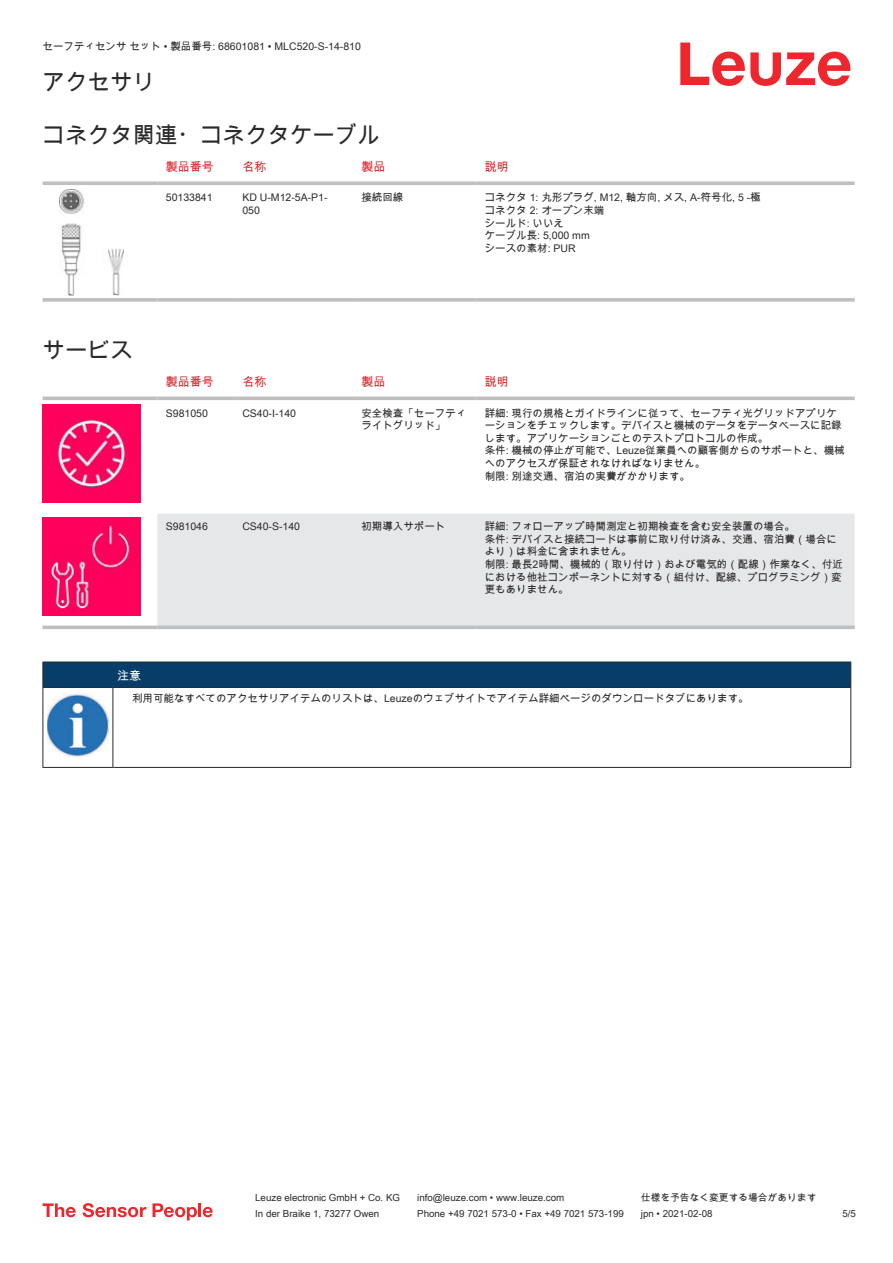
<style>
.page{position:relative;width:893px;height:1263px;background:#fff}
.page>*{position:absolute;margin:0;border:0;box-sizing:border-box;transform-origin:0 0}
.t1{font:22.5px "Arial Unicode MS";color:#2b292a}
.t2{font:12px "Arial Unicode MS";color:#db2a30}
.t3{font:12px "Arial Unicode MS";color:#fff}
.t4{font:10.5px/12.6px "Arial Unicode MS";color:#2b292a}
.t5{font:9.75px "Arial Unicode MS";color:#2b292a}
</style>
<div class="page">
<svg style="left:680px;top:43px;width:170px;height:43px"></svg>
<svg style="left:43px;top:181px;width:114px;height:4px"></svg>
<svg style="left:157px;top:181px;width:77px;height:4px"></svg>
<svg style="left:234px;top:181px;width:119px;height:4px"></svg>
<svg style="left:353px;top:181px;width:123px;height:4px"></svg>
<svg style="left:476px;top:181px;width:379px;height:4px;background:#c4c6c8"></svg>
<svg style="left:43px;top:298px;width:114px;height:4px"></svg>
<svg style="left:157px;top:298px;width:77px;height:4px"></svg>
<svg style="left:234px;top:298px;width:119px;height:4px"></svg>
<svg style="left:353px;top:298px;width:123px;height:4px"></svg>
<svg style="left:476px;top:298px;width:379px;height:4px;background:#c3c5c7"></svg>
<img style="left:59px;top:189px;width:65px;height:107px">
<svg style="left:43px;top:396px;width:812px;height:220px"></svg>
<div style="left:157px;top:514px;width:698px;height:111px;background:#e6e7e9"></div>
<hr style="left:43px;top:397px;width:114px;height:3px;background:#bdbfc1">
<hr style="left:157px;top:397px;width:77px;height:3px;background:#bdbfc1">
<hr style="left:234px;top:397px;width:119px;height:3px;background:#bdbfc1">
<hr style="left:353px;top:397px;width:123px;height:3px;background:#bdbfc1">
<hr style="left:476px;top:397px;width:379px;height:3px;background:#bdbfc1">
<svg style="left:43px;top:625px;width:114px;height:4px"></svg>
<svg style="left:157px;top:625px;width:77px;height:4px"></svg>
<svg style="left:234px;top:625px;width:119px;height:4px"></svg>
<svg style="left:353px;top:625px;width:123px;height:4px"></svg>
<svg style="left:476px;top:625px;width:379px;height:4px;background:#c2c4c6"></svg>
<img style="left:43px;top:404px;width:97px;height:98px">
<img style="left:43px;top:518px;width:97px;height:98px">
<svg style="left:44px;top:688px;width:806px;height:79px"></svg>
<hr style="left:43px;top:687px;width:70px;height:1px;background:#2b292a">
<div style="left:43px;top:662px;width:808px;height:25px;background:#063d69"></div>
<hr style="left:113px;top:687px;width:738px;height:1px;background:#2b292a">
<hr style="left:43px;top:688px;width:1px;height:75px;background:#2b292a">
<hr style="left:113px;top:688px;width:1px;height:75px;background:#2b292a">
<hr style="left:850px;top:688px;width:1px;height:75px;background:#2b292a">
<hr style="left:43px;top:767px;width:70px;height:1px;background:#2b292a">
<hr style="left:113px;top:767px;width:738px;height:1px;background:#2b292a">
<img style="left:47px;top:694px;width:61px;height:63px">
<div style="left:115px;top:688px;width:734px;height:21px;background:#fff"></div>
<svg style="left:43px;top:1203px;width:33px;height:14px"></svg>
<svg style="left:83px;top:1203px;width:63px;height:14px"></svg>
<svg style="left:153px;top:1203px;width:44px;height:17px"></svg>
<hr style="left:198px;top:1203px;width:3px;height:14px;background:#ed272d">
<svg style="left:203px;top:1207px;width:10px;height:10px"></svg>
<p class="t4" style="left:43px;top:40px;width:320px">セーフティセンサ セット • 製品番号: 68601081 • MLC520-S-14-810</p>
<h1 class="t1" style="left:43px;top:66px;width:114px">アクセサリ</h1>
<h1 class="t1" style="left:43px;top:119px;width:339px">コネクタ関連・コネクタケーブル</h1>
<p class="t2" style="left:166px;top:158px;width:49px">製品番号</p>
<p class="t2" style="left:242px;top:158px;width:25px">名称</p>
<p class="t2" style="left:361px;top:158px;width:25px">製品</p>
<p class="t2" style="left:485px;top:158px;width:25px">説明</p>
<p class="t4" style="left:166px;top:191px;width:48px">50133841</p>
<p class="t4" style="left:242px;top:191px;width:87px">KD U-M12-5A-P1-<br>050</p>
<p class="t4" style="left:361px;top:191px;width:43px">接続回線</p>
<p class="t4" style="left:485px;top:191px;width:277px">コネクタ 1: 丸形プラグ, M12, 軸方向, メス, A-符号化, 5 -極コネクタ 2: オープン末端<br>シールド: いいえ<br>ケーブル長: 5,000 mm<br>シースの素材: PUR</p>
<h1 class="t1" style="left:43px;top:334px;width:91px">サービス</h1>
<p class="t2" style="left:166px;top:373px;width:49px">製品番号</p>
<p class="t2" style="left:242px;top:373px;width:25px">名称</p>
<p class="t2" style="left:361px;top:373px;width:25px">製品</p>
<p class="t2" style="left:485px;top:373px;width:25px">説明</p>
<p class="t4" style="left:166px;top:406px;width:44px">S981050</p>
<p class="t4" style="left:242px;top:406px;width:55px">CS40-I-140</p>
<p class="t4" style="left:361px;top:406px;width:106px">安全検査「セーフティライトグリッド」</p>
<p class="t4" style="left:485px;top:406px;width:361px">詳細: 現行の規格とガイドラインに従って、セーフティ光グリッドアプリケーショ ンをチェックします。デバイスと機械のデータをデータベースに記録します 。アプリケーションごとのテストプロトコルの作成。<br>条件: 機械の停止が可能で、Leuze従業員への顧客側からのサポートと、機械への アクセスが保証されなければなりません。<br>制限: 別途交通、宿泊の実費がかかります。</p>
<p class="t4" style="left:166px;top:520px;width:44px">S981046</p>
<p class="t4" style="left:242px;top:520px;width:59px">CS40-S-140</p>
<p class="t4" style="left:361px;top:520px;width:85px">初期導入サポート</p>
<p class="t4" style="left:485px;top:520px;width:360px">詳細: フォローアップ時間測定と初期検査を含む安全装置の場合。<br>条件: デバイスと接続コードは事前に取り付け済み、交通、宿泊費（場合により） は料金に含まれません。<br>制限: 最長2時間、機械的（取り付け）および電気的（配線）作業なく、付近にお ける他社コンポーネントに対する（組付け、配線、プログラミング）変更も ありません。</p>
<p class="t3" style="left:117px;top:667px;width:25px">注意</p>
<p class="t4" style="left:132px;top:692px;width:618px">利用可能なすべてのアクセサリアイテムのリストは、Leuzeのウェブサイトでアイテム詳細ページのダウンロードタブにあります。</p>
<p class="t5" style="left:255px;top:1191px;width:146px">Leuze electronic GmbH + Co. KG</p>
<p class="t5" style="left:417px;top:1191px;width:149px">info@leuze.com • www.leuze.com</p>
<p class="t5" style="left:641px;top:1191px;width:177px">仕様を予告なく変更する場合があります</p>
<p class="t5" style="left:255px;top:1206px;width:126px">In der Braike 1, 73277 Owen</p>
<p class="t5" style="left:417px;top:1206px;width:208px">Phone +49 7021 573-0 • Fax +49 7021 573-199</p>
<p class="t5" style="left:641px;top:1206px;width:73px">jpn • 2021-02-08</p>
<p class="t5" style="left:842px;top:1206px;width:15px">5 /5</p>
</div>
